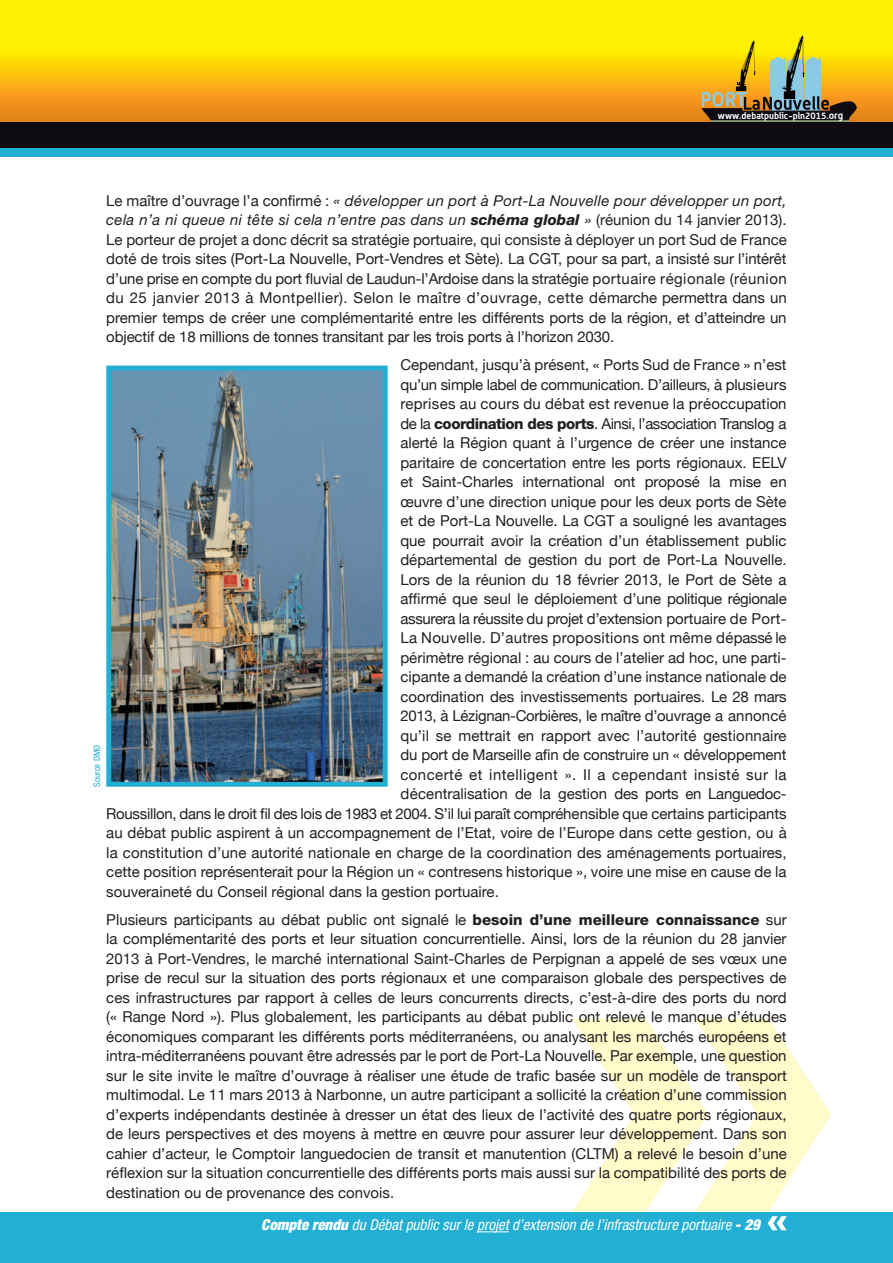
<style>
.page{position:relative;width:893px;height:1263px;background:#fff}
.page>*{position:absolute;margin:0;border:0;box-sizing:border-box;transform-origin:0 0}
.t1{font:15px/19.5px "Helvetica Neue";color:#231f20;text-align:justify}
.t2{font:15px "Helvetica Neue";letter-spacing:-.02em;color:#231f20}
.t3{font:15px "Helvetica Neue";letter-spacing:.02em;color:#231f20}
.t4{font:italic condensed 15px "Helvetica Neue";color:#fff}
.t5{font:15px "Helvetica Neue";letter-spacing:-.03em;color:#231f20}
.t6{font:15px "Helvetica Neue";letter-spacing:.03em;color:#231f20}
.t7{font:700 9.15px "Alwyn";color:#fff}
.t8{font:condensed 9px "Helvetica Neue";color:#23afd4}
.s1{font-size:10.05px}
.s2{font-style:italic}
.s3{font-weight:800;font-style:italic}
.s4{font-weight:800}
.s5{font-weight:900}
</style>
<div class="page">
<svg style="left:0;top:0;width:893px;height:122px;background:#f9cd0a"></svg>
<div style="left:0;top:122px;width:893px;height:27px;background:#0e0b11"></div>
<div style="left:0;top:149px;width:893px;height:8px;background:#23afd4"></div>
<div style="left:0;top:1212px;width:893px;height:51px;background:#23afd4"></div>
<svg style="left:702px;top:35px;width:155px;height:87px;background:#b4a332"></svg>
<svg style="left:572px;top:1018px;width:259px;height:194px;fill:#fffbca"></svg>
<hr style="left:477px;top:1231px;width:32px;height:1px;background:#fff">
<svg style="left:768px;top:1216px;width:19px;height:14px"></svg>
<img style="left:112px;top:372px;width:270px;height:409px">
<div style="left:106px;top:366px;width:282px;height:421px;border:5px solid #23afd4"></div>
<p class="t7" style="left:718px;top:110px;width:127px">www.debatpublic-pln2015.<span class="s1">org</span></p>
<p class="t1" style="left:106px;top:190px;width:682px">Le maître d’ouvrage l’a confirmé : <span class="s2">« développer un port à Port-La Nouvelle pour développer un port, cela n’a ni queue ni tête si cela n’entre pas dans un</span> <span class="s3">schéma global</span> <span class="s2">»</span> (réunion du 14 janvier 2013).<br>Le porteur de projet a donc décrit sa stratégie portuaire, qui consiste à déployer un port Sud de France doté de trois sites (Port-La Nouvelle, Port-Vendres et Sète). La CGT, pour sa part, a insisté sur l’intérêt d’une prise en compte du port fluvial de Laudun-l’Ardoise dans la stratégie portuaire régionale (réunion du 25 janvier 2013 à Montpellier). Selon le maître d’ouvrage, cette démarche permettra dans un premier temps de créer une complémentarité entre les différents ports de la région, et d’atteindre un objectif de 18 millions de tonnes transitant par les trois ports à l’horizon 2030.</p>
<p class="t1" style="left:400px;top:355px;width:388px">Cependant, jusqu’à présent, « Ports Sud de France » n’est</p>
<p class="t2" style="left:400px;top:375px;width:388px">qu’un simple label de communication. D’ailleurs, à plusieurs</p>
<p class="t3" style="left:400px;top:395px;width:388px">reprises au cours du débat est revenue la préoccupation</p>
<p class="t5" style="left:400px;top:414px;width:388px">de la <span class="s4">coordination des ports</span>. Ainsi, l’association Translog a</p>
<p class="t1" style="left:400px;top:433px;width:388px">alerté la Région quant à l’urgence de créer une instance</p>
<p class="t1" style="left:400px;top:452px;width:388px">paritaire de concertation entre les ports régionaux. EELV</p>
<p class="t1" style="left:400px;top:472px;width:388px">et Saint-Charles international ont proposé la mise en</p>
<p class="t1" style="left:400px;top:491px;width:388px">œuvre d’une direction unique pour les deux ports de Sète</p>
<p class="t1" style="left:400px;top:511px;width:388px">et de Port-La Nouvelle. La CGT a souligné les avantages</p>
<p class="t1" style="left:400px;top:530px;width:388px">que pourrait avoir la création d’un établissement public</p>
<p class="t1" style="left:400px;top:550px;width:388px">départemental de gestion du port de Port-La Nouvelle.</p>
<p class="t1" style="left:400px;top:569px;width:388px">Lors de la réunion du 18 février 2013, le Port de Sète a</p>
<p class="t1" style="left:400px;top:589px;width:388px">affirmé que seul le déploiement d’une politique régionale</p>
<p class="t2" style="left:400px;top:609px;width:388px">assurera la réussite du projet d’extension portuaire de Port-</p>
<p class="t3" style="left:400px;top:629px;width:388px">La Nouvelle. D’autres propositions ont même dépassé le</p>
<p class="t1" style="left:400px;top:647px;width:388px">périmètre régional : au cours de l’atelier ad hoc, une parti-</p>
<p class="t1" style="left:400px;top:667px;width:388px">cipante a demandé la création d’une instance nationale de</p>
<p class="t1" style="left:400px;top:686px;width:388px">coordination des investissements portuaires. Le 28 mars</p>
<p class="t2" style="left:400px;top:707px;width:388px">2013, à Lézignan-Corbières, le maître d’ouvrage a annoncé</p>
<p class="t1" style="left:400px;top:725px;width:388px">qu’il se mettrait en rapport avec l’autorité gestionnaire</p>
<p class="t1" style="left:400px;top:745px;width:388px">du port de Marseille afin de construire un « développement</p>
<p class="t6" style="left:400px;top:765px;width:388px">concerté et intelligent ». Il a cependant insisté sur la</p>
<p class="t1" style="left:400px;top:784px;width:388px">décentralisation de la gestion des ports en Languedoc-</p>
<p class="t2" style="left:106px;top:804px;width:682px">Roussillon, dans le droit fil des lois de 1983 et 2004. S’il lui paraît compréhensible que certains participants</p>
<p class="t1" style="left:106px;top:823px;width:682px">au débat public aspirent à un accompagnement de l’Etat, voire de l’Europe dans cette gestion, ou à</p>
<p class="t1" style="left:106px;top:842px;width:682px">la constitution d’une autorité nationale en charge de la coordination des aménagements portuaires,</p>
<p class="t1" style="left:106px;top:862px;width:682px">cette position représenterait pour la Région un « contresens historique », voire une mise en cause de la</p>
<p class="t1" style="left:106px;top:881px;width:394px">souveraineté du Conseil régional dans la gestion portuaire.</p>
<p class="t1" style="left:106px;top:909px;width:682px">Plusieurs participants au débat public ont signalé le <span class="s4">besoin d’une meilleure connaissance</span> sur la complémentarité des ports et leur situation concurrentielle. Ainsi, lors de la réunion du 28 janvier 2013 à Port-Vendres, le marché international Saint-Charles de Perpignan a appelé de ses vœux une prise de recul sur la situation des ports régionaux et une comparaison globale des perspectives de ces infrastructures par rapport à celles de leurs concurrents directs, c’est-à-dire des ports du nord (« Range Nord »). Plus globalement, les participants au débat public ont relevé le manque d’études économiques comparant les différents ports méditerranéens, ou analysant les marchés européens et intra-méditerranéens pouvant être adressés par le port de Port-La Nouvelle. Par exemple, une question sur le site invite le maître d’ouvrage à réaliser une étude de trafic basée sur un modèle de transport multimodal. Le 11 mars 2013 à Narbonne, un autre participant a sollicité la création d’une commission d’experts indépendants destinée à dresser un état des lieux de l’activité des quatre ports régionaux, de leurs perspectives et des moyens à mettre en œuvre pour assurer leur développement. Dans son cahier d’acteur, le Comptoir languedocien de transit et manutention (CLTM) a relevé le besoin d’une réflexion sur la situation concurrentielle des différents ports mais aussi sur la compatibilité des ports de destination ou de provenance des convois.</p>
<p class="t8" style="left:92px;top:787px;width:43px;rotate:-90deg">Source DMO</p>
<p class="t4" style="left:261px;top:1216px;width:500px"><span class="s5">Compte rendu</span> du Débat public sur le projet d’extension de l’infrastructure portuaire <span class="s5">- 29</span></p>
</div>
